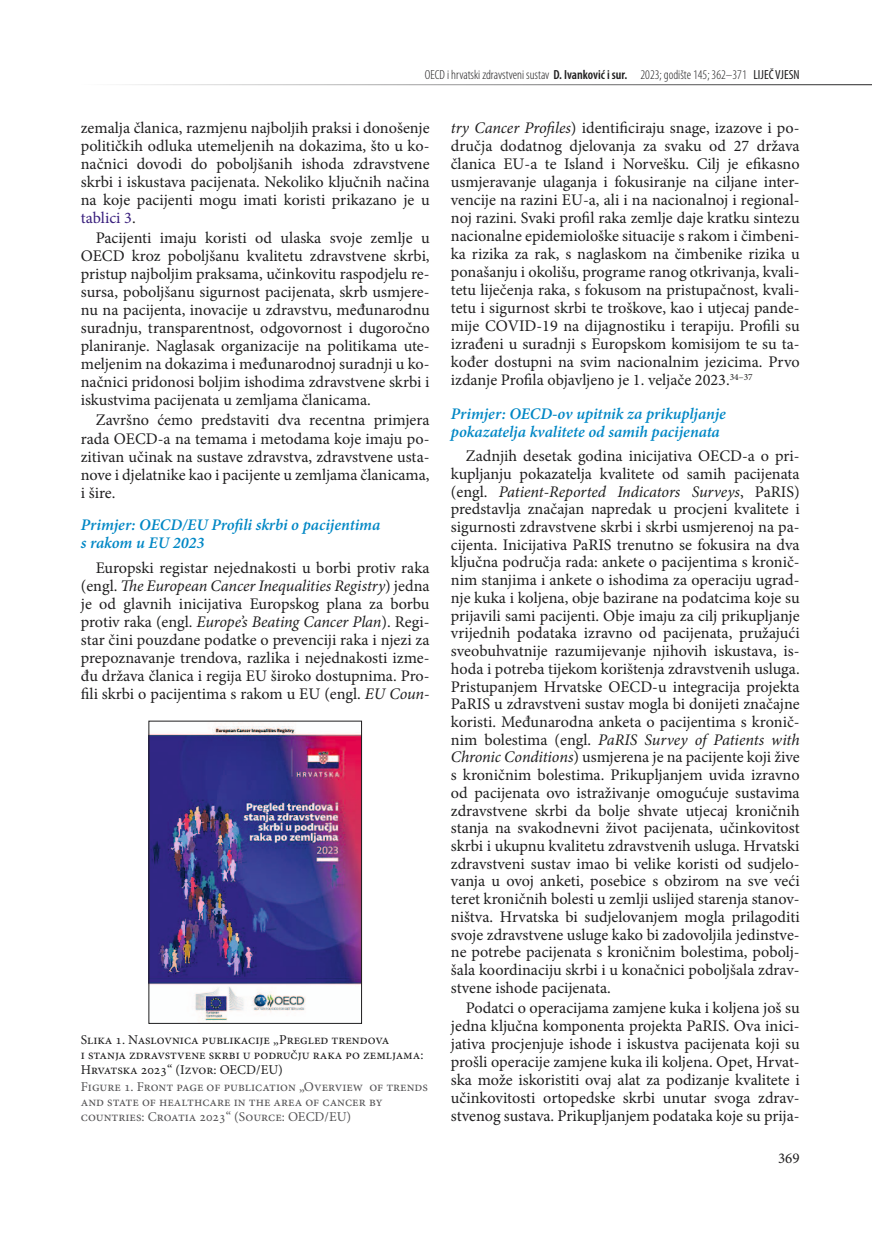
<style>
.page{position:relative;width:872px;height:1234px;background:#fff}
.page>*{position:absolute;margin:0;border:0;box-sizing:border-box;transform-origin:0 0}
.t1{font:16.2px/18px "Minion Pro";color:#1f1e1f;text-align:justify}
.t2{font:italic 600 16.2px/18px "Minion Pro";letter-spacing:-.005em;color:#0087c5}
.t3{font:15px "Minion Pro";color:#1f1e1f}
.t4{font:13.5px/15px "Minion Pro";color:#565557}
.t5{font:13.5px/15px "Minion Pro";color:#1f1e1f}
.t6{font:300 condensed 13.2px "Myriad Pro";color:#1f1e1f}
.s1{font-weight:600}
.s2{font-weight:400}
.s3{color:#371d7c}
.s4{font-style:italic}
</style>
<div class="page">
<hr style="left:81px;top:84px;width:791px;height:1px;background:#1f1e1f">
<img style="left:151px;top:722px;width:209px;height:299px">
<p class="t6" style="left:425px;top:67px;width:376px">OECD i hrvatski zdravstveni sustav <span class="s1">D. Ivanković i sur.</span> 2023; godište 145; 362–371 <span class="s2">LIJEČ VJESN</span></p>
<p class="t1" style="left:81px;top:119px;width:350px">zemalja članica, razmjenu najboljih praksi i donošenje političkih odluka utemeljenih na dokazima, što u ko&shy;načnici dovodi do poboljšanih ishoda zdravstvene skrbi i iskustava pacijenata. Nekoliko ključnih načina na koje pacijenti mogu imati koristi prikazano je u <span class="s3">tablici 3</span>.</p>
<p class="t1" style="left:81px;top:229px;width:350px;text-indent:15px">Pacijenti imaju koristi od ulaska svoje zemlje u OECD kroz poboljšanu kvalitetu zdravstvene skrbi, pristup najboljim praksama, učinkovitu raspodjelu re&shy;sursa, poboljšanu sigurnost pacijenata, skrb usmjere&shy;nu na pacijenta, inovacije u zdravstvu, međunarodnu suradnju, transparentnost, odgovornost i dugoročno planiranje. Naglasak organizacije na politikama ute&shy;meljenim na dokazima i međunarodnoj suradnji u ko&shy;načnici pridonosi boljim ishodima zdravstvene skrbi i iskustvima pacijenata u zemljama članicama.</p>
<p class="t1" style="left:81px;top:411px;width:350px;text-indent:15px">Završno ćemo predstaviti dva recentna primjera rada OECD-a na temama i metodama koje imaju po&shy;zitivan učinak na sustave zdravstva, zdravstvene usta&shy;nove i djelatnike kao i pacijente u zemljama članicama, i šire.</p>
<p class="t2" style="left:81px;top:516px;width:301px">Primjer: OECD/EU Profili skrbi o pacijentima s rakom u EU 2023</p>
<p class="t1" style="left:81px;top:558px;width:350px;text-indent:15px">Europski registar nejednakosti u borbi protiv raka (engl. <span class="s4">The European Cancer Inequalities Registry</span>) jedna je od glavnih inicijativa Europskog plana za borbu protiv raka (engl. <span class="s4">Europe’s Beating Cancer Plan</span>). Regi&shy;star čini pouzdane podatke o prevenciji raka i njezi za prepoznavanje trendova, razlika i nejednakosti izme&shy;đu država članica i regija EU široko dostupnima. Pro&shy;fili skrbi o pacijentima s rakom u EU (engl. <span class="s4">EU Coun-</span></p>
<p class="t1" style="left:451px;top:119px;width:350px"><span class="s4">try Cancer Profiles</span>) identificiraju snage, izazove i po&shy;dručja dodatnog djelovanja za svaku od 27 država članica EU-a te Island i Norvešku. Cilj je efikasno usmjeravanje ulaganja i fokusiranje na ciljane inter&shy;vencije na razini EU-a, ali i na nacionalnoj i regional&shy;noj razini. Svaki profil raka zemlje daje kratku sintezu nacionalne epidemiološke situacije s rakom i čimbeni&shy;ka rizika za rak, s naglaskom na čimbenike rizika u ponašanju i okolišu, programe ranog otkrivanja, kvali&shy;tetu liječenja raka, s fokusom na pristupačnost, kvali&shy;tetu i sigurnost skrbi te troškove, kao i utjecaj pande&shy;mije COVID-19 na dijagnostiku i terapiju. Profili su izrađeni u suradnji s Europskom komisijom te su ta&shy;kođer dostupni na svim nacionalnim jezicima. Prvo izdanje Profila objavljeno je 1. veljače 2023.<sup>34–37</sup></p>
<p class="t2" style="left:451px;top:404px;width:276px">Primjer: OECD-ov upitnik za prikupljanje pokazatelja kvalitete od samih pacijenata</p>
<p class="t1" style="left:451px;top:447px;width:350px;text-indent:15px">Zadnjih desetak godina inicijativa OECD-a o pri&shy;kupljanju pokazatelja kvalitete od samih pacijenata (engl. <span class="s4">Patient-Reported Indicators Surveys</span>, PaRIS) predstavlja značajan napredak u procjeni kvalitete i sigurnosti zdravstvene skrbi i skrbi usmjerenoj na pa&shy;cijenta. Inicijativa PaRIS trenutno se fokusira na dva ključna područja rada: ankete o pacijentima s kronič&shy;nim stanjima i ankete o ishodima za operaciju ugrad&shy;nje kuka i koljena, obje bazirane na podatcima koje su prijavili sami pacijenti. Obje imaju za cilj prikupljanje vrijednih podataka izravno od pacijenata, pružajući sveobuhvatnije razumijevanje njihovih iskustava, is&shy;hoda i potreba tijekom korištenja zdravstvenih usluga.<br>Pristupanjem Hrvatske OECD-u integracija projekta PaRIS u zdravstveni sustav mogla bi donijeti značajne koristi. Međunarodna anketa o pacijentima s kronič&shy;nim bolestima (engl. <span class="s4">PaRIS Survey of Patients with Chronic Conditions</span>) usmjerena je na pacijente koji žive s kroničnim bolestima. Prikupljanjem uvida izravno od pacijenata ovo istraživanje omogućuje sustavima zdravstvene skrbi da bolje shvate utjecaj kroničnih stanja na svakodnevni život pacijenata, učinkovitost skrbi i ukupnu kvalitetu zdravstvenih usluga. Hrvatski zdravstveni sustav imao bi velike koristi od sudjelo&shy;vanja u ovoj anketi, posebice s obzirom na sve veći teret kroničnih bolesti u zemlji uslijed starenja stanov&shy;ništva. Hrvatska bi sudjelovanjem mogla prilagoditi svoje zdravstvene usluge kako bi zadovoljila jedinstve&shy;ne potrebe pacijenata s kroničnim bolestima, pobolj&shy;šala koordinaciju skrbi i u konačnici poboljšala zdrav&shy;stvene ishode pacijenata.</p>
<p class="t1" style="left:451px;top:998px;width:350px;text-indent:15px">Podatci o operacijama zamjene kuka i koljena još su jedna ključna komponenta projekta PaRIS. Ova inici&shy;jativa procjenjuje ishode i iskustva pacijenata koji su prošli operacije zamjene kuka ili koljena. Opet, Hrvat&shy;ska može iskoristiti ovaj alat za podizanje kvalitete i učinkovitosti ortopedske skrbi unutar svoga zdrav&shy;stvenog sustava. Prikupljanjem podataka koje su prija-</p>
<p class="t5" style="left:81px;top:1032px;width:344px">Slika 1. Naslovnica publikacije „Pregled trendova<br>i stanja zdravstvene skrbi u području raka po zemljama:<br>Hrvatska 2023“ (Izvor: OECD/EU)</p>
<p class="t4" style="left:81px;top:1079px;width:349px">Figure 1. Front page of publication „Overview of trends and state of healthcare in the area of cancer by countries: Croatia 2023“ (Source: OECD/EU)</p>
<p class="t3" style="left:778px;top:1147px;width:23px">369</p>
</div>
